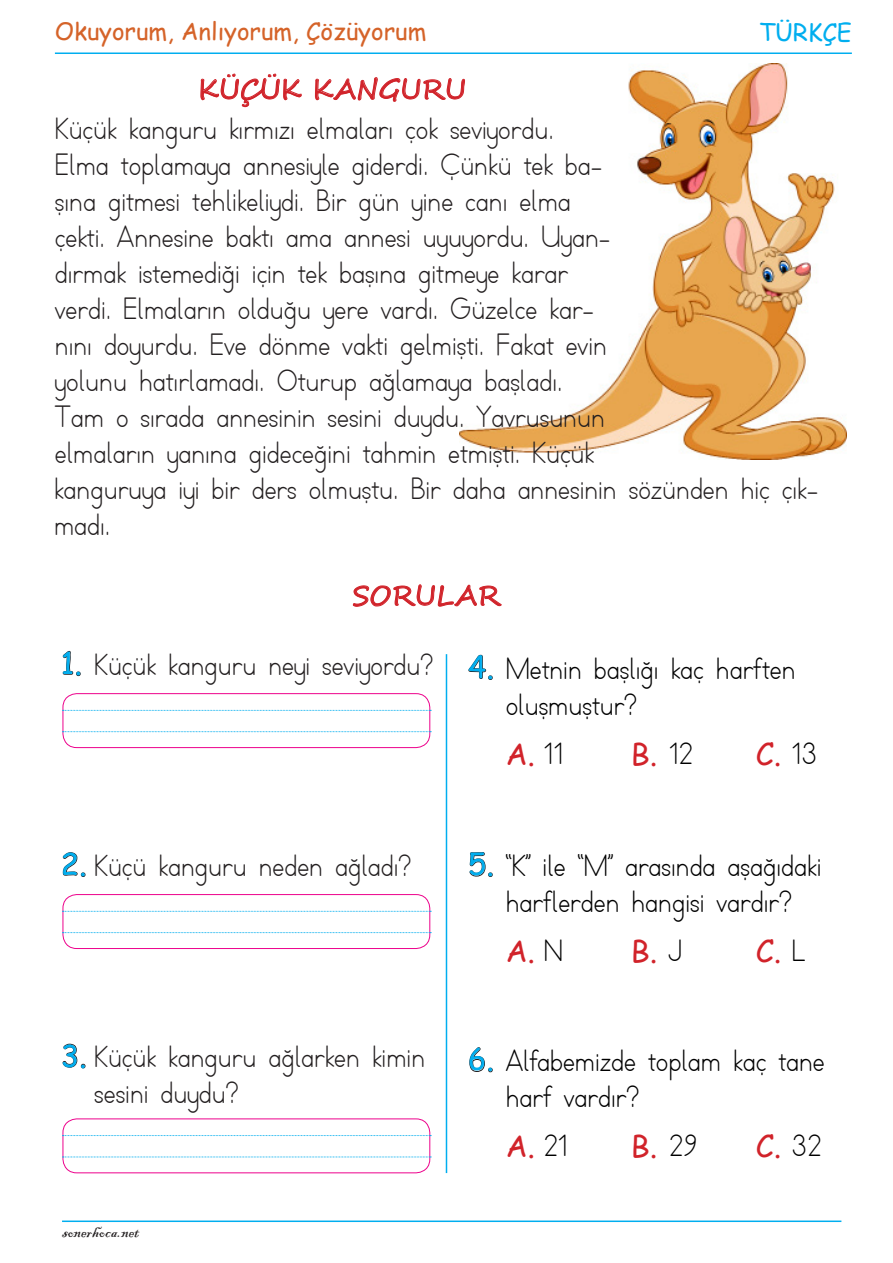
<style>
.page{position:relative;width:893px;height:1263px;background:#fff}
.page>*{position:absolute;margin:0;border:0;box-sizing:border-box;transform-origin:0 0}
.t1{font:30px/36px "TTKB Dik Temel Abece";color:#231f20}
.t2{font:30px "TTKB Dik Temel Abece";color:#000}
.t3{font:30px "Comic Sans MS";color:#d1232a}
.t4{font:27px "Segoe Script";color:#d1232a}
.t5{font:24px "Comic Sans MS";color:#d56329}
.t6{font:24px "Comic Sans MS";color:#00aeef}
.t7{font:18px "Blackadder ITC";color:#231f20}
.s1{font-family:"Comic Sans MS";color:#00aeef}
.s2{font-family:"TTKB Dik Temel Abece";color:#000}
</style>
<div class="page">
<hr style="left:55px;top:53px;width:797px;height:1px;background:#00aeef">
<hr style="left:62px;top:1220px;width:779px;height:2px;background:#00aeef">
<svg style="left:63px;top:651px;width:18px;height:25px"></svg>
<svg style="left:63px;top:852px;width:23px;height:25px"></svg>
<svg style="left:62px;top:1043px;width:24px;height:26px"></svg>
<hr style="left:446px;top:654px;width:1px;height:519px;background:#00aeef">
<svg style="left:468px;top:654px;width:25px;height:26px"></svg>
<svg style="left:469px;top:852px;width:24px;height:25px"></svg>
<svg style="left:469px;top:1047px;width:24px;height:25px"></svg>
<div style="left:63px;top:693px;width:367px;height:55px;border:1px solid #ed028c;border-radius:14px"></div>
<svg style="left:63px;top:710px;width:368px;height:1px"></svg>
<svg style="left:63px;top:731px;width:368px;height:1px"></svg>
<div style="left:63px;top:894px;width:367px;height:55px;border:1px solid #ed028c;border-radius:14px"></div>
<svg style="left:63px;top:911px;width:368px;height:1px"></svg>
<svg style="left:63px;top:932px;width:368px;height:1px"></svg>
<div style="left:63px;top:1118px;width:367px;height:55px;border:1px solid #ed028c;border-radius:14px"></div>
<svg style="left:63px;top:1135px;width:368px;height:1px"></svg>
<svg style="left:63px;top:1156px;width:368px;height:1px"></svg>
<img style="left:459px;top:64px;width:387px;height:395px">
<svg style="left:200px;top:73px;width:102px;height:35px"></svg>
<svg style="left:315px;top:74px;width:150px;height:35px"></svg>
<svg style="left:353px;top:584px;width:149px;height:23px"></svg>
<p class="t5" style="left:55px;top:13px;width:373px">Okuyorum, Anlıyorum, Çözüyorum</p>
<p class="t6" style="left:759px;top:14px;width:95px">TÜRKÇE</p>
<p class="t4" style="left:198px;top:67px;width:269px">KÜÇÜK KANGURU</p>
<p class="t1" style="left:54px;top:112px;width:766px">Küçük kanguru kırmızı elmaları çok seviyordu.<br>Elma toplamaya annesiyle giderdi. Çünkü tek ba-<br>şına gitmesi tehlikeliydi. Bir gün yine canı elma<br>çekti. Annesine baktı ama annesi uyuyordu. Uyan-<br>dırmak istemediği için tek başına gitmeye karar<br>verdi. Elmaların olduğu yere vardı. Güzelce kar-<br>nını doyurdu. Eve dönme vakti gelmişti. Fakat evin<br>yolunu hatırlamadı. Oturup ağlamaya başladı.<br>Tam o sırada annesinin sesini duydu. Yavrusunun<br>elmaların yanına gideceğini tahmin etmişti. Küçük<br>kanguruya iyi bir ders olmuştu. Bir daha annesinin sözünden hiç çık&shy;madı.</p>
<p class="t4" style="left:353px;top:574px;width:149px">SORULAR</p>
<p class="t1" style="left:61px;top:647px;width:374px"><span class="s1">1.</span> Küçük kanguru neyi seviyordu?</p>
<p class="t2" style="left:468px;top:650px;width:329px"><span class="s1">4.</span> Metnin başlığı kaç harften</p>
<p class="t2" style="left:506px;top:686px;width:133px">oluşmuştur?</p>
<p class="t3" style="left:506px;top:732px;width:59px">A. <span class="s2">11</span></p>
<p class="t3" style="left:631px;top:732px;width:64px">B. <span class="s2">12</span></p>
<p class="t3" style="left:756px;top:732px;width:63px">C. <span class="s2">13</span></p>
<p class="t1" style="left:61px;top:848px;width:352px"><span class="s1">2.</span> Küçü kanguru neden ağladı?</p>
<p class="t2" style="left:468px;top:847px;width:355px"><span class="s1">5.</span> ‘‘K’’ ile ‘‘M’’ arasında aşağıdaki</p>
<p class="t2" style="left:506px;top:883px;width:287px">harflerden hangisi vardır?</p>
<p class="t3" style="left:506px;top:929px;width:59px">A.<span class="s2">N</span></p>
<p class="t3" style="left:631px;top:929px;width:53px">B. <span class="s2">J</span></p>
<p class="t3" style="left:756px;top:929px;width:51px">C. <span class="s2">L</span></p>
<p class="t1" style="left:61px;top:1040px;width:366px"><span class="s1">3.</span> Küçük kanguru ağlarken kimin</p>
<p class="t1" style="left:94px;top:1076px;width:146px">sesini duydu?</p>
<p class="t2" style="left:468px;top:1042px;width:358px"><span class="s1">6.</span> Alfabemizde toplam kaç tane</p>
<p class="t2" style="left:506px;top:1078px;width:135px">harf vardır?</p>
<p class="t3" style="left:506px;top:1124px;width:64px">A. <span class="s2">21</span></p>
<p class="t3" style="left:631px;top:1124px;width:68px">B. <span class="s2">29</span></p>
<p class="t3" style="left:756px;top:1124px;width:67px">C. <span class="s2">32</span></p>
<p class="t7" style="left:62px;top:1221px;width:79px">sonerhoca.net</p>
</div>
